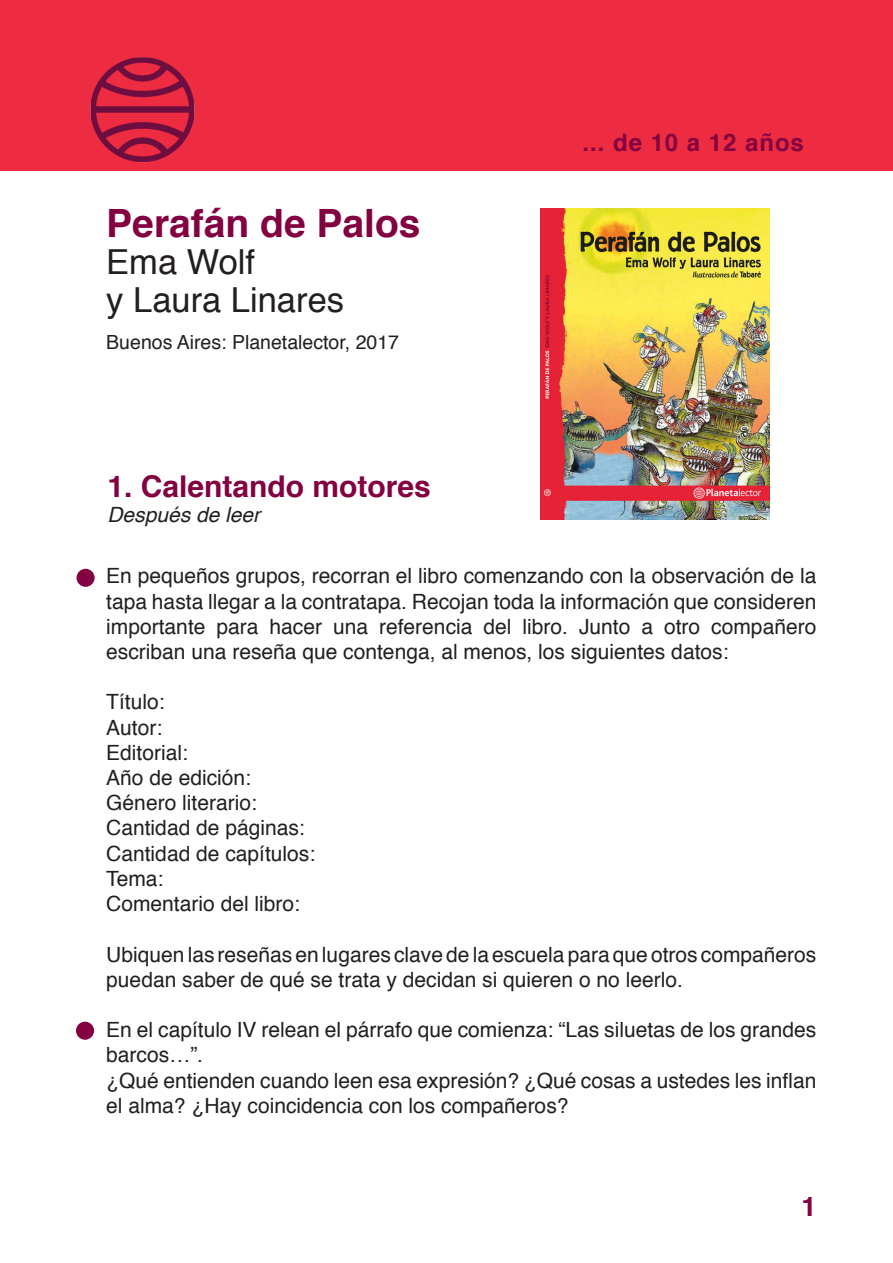
<style>
.page{position:relative;width:893px;height:1263px;background:#fff}
.page>*{position:absolute;margin:0;border:0;box-sizing:border-box;transform-origin:0 0}
.t1{font:700 39px "Helvetica";color:#830140}
.t2{font:34.5px "Helvetica";color:#231f20}
.t3{font:700 30px "Helvetica";color:#830140}
.t4{font:700 27px "Helvetica";color:#830140}
.t5{font:700 24px "Helvetica";letter-spacing:.04em;color:#830140}
.t6{font:21px/25.2px "Helvetica";color:#231f20}
.t7{font:italic 21px "Helvetica";color:#231f20}
.t8{font:19.5px "Helvetica";color:#231f20}
</style>
<div class="page">
<div style="left:0;top:0;width:893px;height:170px;background:#ed2c41"></div>
<img style="left:90px;top:57px;width:105px;height:106px">
<div style="left:77px;top:569px;width:18px;height:18px;background:#830140;border-radius:50%"></div>
<img style="left:540px;top:208px;width:230px;height:312px">
<div style="left:76px;top:1022px;width:18px;height:18px;background:#830140;border-radius:50%"></div>
<p class="t1" style="left:106px;top:191px;width:316px">Perafán de Palos</p>
<p class="t2" style="left:106px;top:235px;width:150px">Ema Wolf</p>
<p class="t2" style="left:106px;top:273px;width:239px">y Laura Linares</p>
<p class="t8" style="left:106px;top:327px;width:294px">Buenos Aires: Planetalector, 2017</p>
<p class="t3" style="left:107px;top:462px;width:325px">1. Calentando motores</p>
<p class="t7" style="left:107px;top:498px;width:154px">Después de leer</p>
<p class="t5" style="left:583px;top:123px;width:223px">... de 10 a 12 años</p>
<p class="t6" style="left:106px;top:564px;width:712px;text-align:justify">En pequeños grupos, recorran el libro comenzando con la observación de la tapa hasta llegar a la contratapa. Recojan toda la información que consideren importante para hacer una referencia del libro. Junto a otro compañero escriban una reseña que contenga, al menos, los siguientes datos:</p>
<p class="t6" style="left:106px;top:690px;width:60px">Título:</p>
<p class="t6" style="left:106px;top:715px;width:58px">Autor:</p>
<p class="t6" style="left:106px;top:740px;width:83px">Editorial:</p>
<p class="t6" style="left:106px;top:766px;width:146px">Año de edición:</p>
<p class="t6" style="left:106px;top:791px;width:152px">Género literario:</p>
<p class="t6" style="left:106px;top:816px;width:200px">Cantidad de páginas:</p>
<p class="t6" style="left:106px;top:841px;width:210px">Cantidad de capítulos:</p>
<p class="t6" style="left:106px;top:866px;width:59px">Tema:</p>
<p class="t6" style="left:106px;top:892px;width:195px">Comentario del libro:</p>
<p class="t6" style="left:106px;top:942px;width:712px">Ubiquen las reseñas en lugares clave de la escuela para que otros compañeros puedan saber de qué se trata y decidan si quieren o no leerlo.</p>
<p class="t6" style="left:106px;top:1018px;width:712px">En el capítulo IV relean el párrafo que comienza: “Las siluetas de los grandes barcos…”.</p>
<p class="t6" style="left:106px;top:1068px;width:712px">¿Qué entienden cuando leen esa expresión? ¿Qué cosas a ustedes les inflan el alma? ¿Hay coincidencia con los compañeros?</p>
<p class="t4" style="left:801px;top:1184px;width:17px">1</p>
</div>
